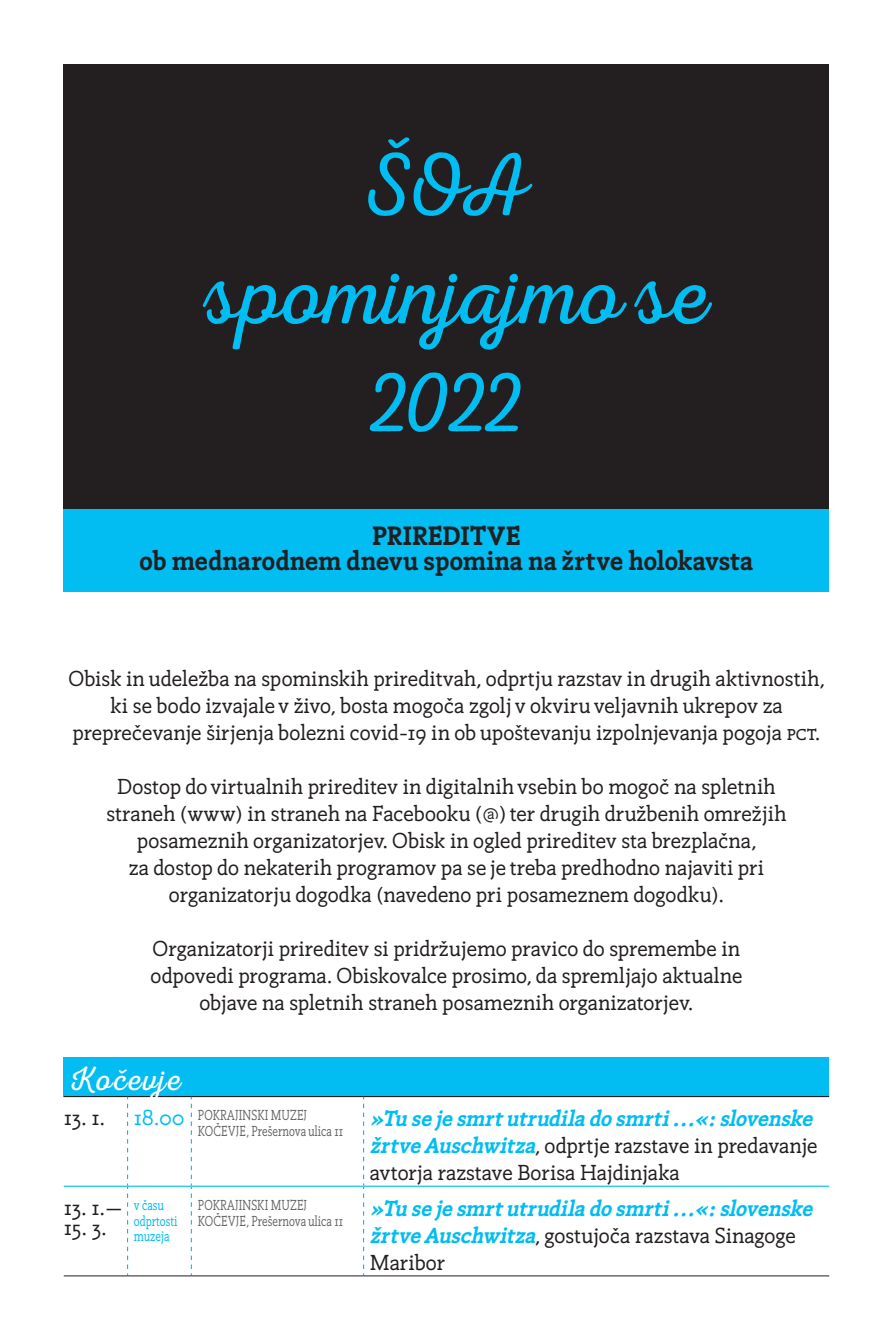
<style>
.page{position:relative;width:893px;height:1340px;background:#fff}
.page>*{position:absolute;margin:0;border:0;box-sizing:border-box;transform-origin:0 0}
.t1{font:90px/108px "Nexa Rust Script L 0";color:#01bdf2;text-align:center}
.t2{font:33.75px "Nexa Rust Script L 0";letter-spacing:.07em;color:#fff}
.t3{font:700 24.75px/24.8px "Hadassa Line Pro V2";letter-spacing:-.005em;color:#231f20;text-align:center}
.t4{font:20.25px/27px "Hadassa Line Pro V2";letter-spacing:-.005em;color:#231f20;text-align:center}
.t5{font:italic 700 20.25px/27px "Hadassa Line Pro V2";color:#01bdf2}
.t6{font:13.5px/15.8px "Hadassa Line Pro V2";letter-spacing:.005em;color:#67676a;scale:.8 1}
.t7{font:13.5px/15.8px "Hadassa Line Pro V2";letter-spacing:-.005em;color:#01bdf2;scale:.8 1}
.s1{font-size:20.25px;color:#01bdf2}
.s2{font-weight:700;font-style:italic;color:#01bdf2}
.s3{font-weight:400;font-style:normal;color:#231f20}
</style>
<div class="page">
<div style="left:64px;top:64px;width:765px;height:446px;background:#231f20"></div>
<div style="left:64px;top:509px;width:765px;height:83px;background:#01bdf2"></div>
<div style="left:64px;top:1056px;width:765px;height:40px;background:#01bdf2"></div>
<svg style="left:127px;top:1097px;width:1px;height:178px"></svg>
<svg style="left:191px;top:1097px;width:1px;height:178px"></svg>
<svg style="left:363px;top:1097px;width:1px;height:178px"></svg>
<hr style="left:64px;top:1185px;width:64px;height:1px;background:#01bdf2">
<hr style="left:128px;top:1185px;width:63px;height:1px;background:#01bdf2">
<hr style="left:191px;top:1185px;width:173px;height:1px;background:#01bdf2">
<hr style="left:364px;top:1185px;width:465px;height:1px;background:#01bdf2">
<hr style="left:64px;top:1275px;width:64px;height:1px;background:#231f20">
<hr style="left:128px;top:1275px;width:63px;height:1px;background:#231f20">
<hr style="left:191px;top:1275px;width:173px;height:1px;background:#231f20">
<hr style="left:364px;top:1275px;width:465px;height:1px;background:#231f20">
<hr style="left:64px;top:1095px;width:64px;height:2px;background:#231f20">
<hr style="left:128px;top:1095px;width:63px;height:2px;background:#231f20">
<hr style="left:191px;top:1095px;width:173px;height:2px;background:#231f20">
<hr style="left:364px;top:1095px;width:465px;height:2px;background:#231f20">
<h1 class="t1" style="left:204px;top:144px;width:505px">ŠOA spominjajmo se<br>2022</h1>
<p class="t3" style="left:140px;top:525px;width:615px">PRIREDITVE<br>ob mednarodnem dnevu spomina na žrtve holokavsta</p>
<p class="t4" style="left:68px;top:666px;width:758px">Obisk in udeležba na spominskih prireditvah, odprtju razstav in drugih aktivnostih, ki se bodo izvajale v živo, bosta mogoča zgolj v okviru veljavnih ukrepov za preprečevanje širjenja bolezni covid-19 in ob upoštevanju izpolnjevanja pogoja PCT.</p>
<p class="t4" style="left:106px;top:774px;width:682px">Dostop do virtualnih prireditev in digitalnih vsebin bo mogoč na spletnih straneh (www) in straneh na Facebooku (@) ter drugih družbenih omrežjih posameznih organizatorjev. Obisk in ogled prireditev sta brezplačna,<br>za dostop do nekaterih programov pa se je treba predhodno najaviti pri organizatorju dogodka (navedeno pri posameznem dogodku).</p>
<p class="t4" style="left:150px;top:936px;width:593px">Organizatorji prireditev si pridržujemo pravico do spremembe in odpovedi programa. Obiskovalce prosimo, da spremljajo aktualne objave na spletnih straneh posameznih organizatorjev.</p>
<h2 class="t2" style="left:70px;top:1060px;width:112px">Kočevje</h2>
<p class="t4" style="left:64px;top:1105px;width:43px">13. 1.</p>
<p class="t6" style="left:198px;top:1107px;width:183px;text-indent:-64px"><span class="s1">18.00</span> POKRAJINSKI MUZEJ<br>KOČEVJE, Prešernova ulica 11</p>
<p class="t4" style="left:370px;top:1105px;width:450px;text-align:justify"><span class="s2">»Tusejesmrtutrudiladosmrti …«:slovenske žrtveAuschwitza</span>, odprtje razstave in predavanje avtorja razstave Borisa Hajdinjaka</p>
<p class="t4" style="left:64px;top:1194px;width:60px">13. 1.–</p>
<p class="t4" style="left:64px;top:1215px;width:45px">15. 3.</p>
<p class="t7" style="left:134px;top:1197px;width:56px">v času odprtosti muzeja</p>
<p class="t6" style="left:198px;top:1197px;width:183px">POKRAJINSKI MUZEJ<br>KOČEVJE, Prešernova ulica 11</p>
<p class="t5" style="left:370px;top:1195px;width:450px">»Tusejesmrtutrudiladosmrti …«:slovenske žrtveAuschwitza<span class="s3">, gostujoča razstava Sinagoge<br>Maribor</span></p>
</div>
